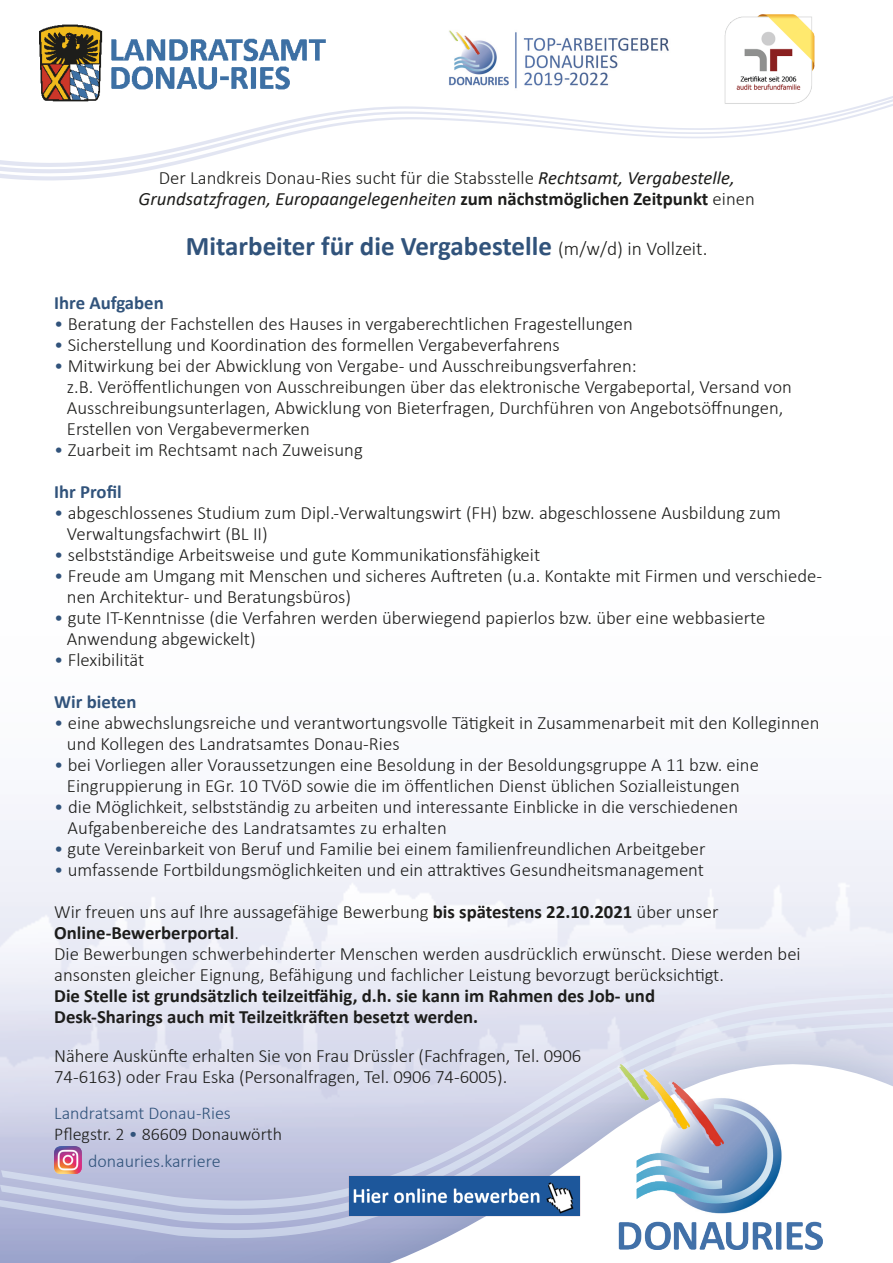
<style>
.page{position:relative;width:893px;height:1263px;background:#fff}
.page>*{position:absolute;margin:0;border:0;box-sizing:border-box;transform-origin:0 0}
.t1{font:700 27px "Calibri";color:#31537b}
.t2{font:300 18.75px/21px "Calibri";color:#1d1d1b}
.t3{font:700 18.75px "Calibri";color:#1d1d1b}
.t4{font:italic 18.75px "Calibri";color:#1d1d1b}
.t5{font:700 18.75px "Calibri";color:#31537b}
.t6{font:300 18px "Calibri";color:#31537b}
.t7{font:300 18px "Calibri";color:#1d1d1b}
.s1{font-weight:400;font-style:italic}
.s2{font-weight:700;font-style:normal}
.s3{font-weight:300;font-style:normal}
.s4{font-weight:300;font-size:19.5px;color:#1d1d1b}
.s5{color:#31537b}
.s6{font-weight:700}
.s7{font-weight:300}
</style>
<div class="page">
<img style="left:0;top:14px;width:893px;height:1249px">
<svg style="left:0;top:91px;width:893px;height:90px"></svg>
<svg style="left:141px;top:1238px;width:752px;height:25px"></svg>
<svg style="left:0;top:874px;width:893px;height:364px"></svg>
<svg style="left:1px;top:844px;width:892px;height:365px"></svg>
<img style="left:617px;top:1064px;width:205px;height:185px">
<img style="left:40px;top:24px;width:292px;height:78px">
<img style="left:428px;top:26px;width:258px;height:71px">
<img style="left:718px;top:15px;width:102px;height:90px">
<img style="left:55px;top:1146px;width:27px;height:27px">
<img style="left:339px;top:1165px;width:252px;height:58px">
<p class="t2" style="left:159px;top:167px;width:577px">Der Landkreis Donau-Ries sucht für die Stabsstelle <span class="s1">Rechtsamt, Vergabestelle,</span></p>
<p class="t4" style="left:139px;top:186px;width:618px">Grundsatzfragen, Europaangelegenheiten <span class="s2">zum nächstmöglichen Zeitpunkt</span> <span class="s3">einen</span></p>
<p class="t1" style="left:186px;top:226px;width:523px">Mitarbeiter für die Vergabestelle <span class="s4">(m/w/d) in Vollzeit.</span></p>
<p class="t5" style="left:54px;top:289px;width:111px">Ihre Aufgaben</p>
<p class="t2" style="left:54px;top:313px;width:580px"><span class="s5">•</span> Beratung der Fachstellen des Hauses in vergaberechtlichen Fragestellungen</p>
<p class="t2" style="left:54px;top:334px;width:507px"><span class="s5">•</span> Sicherstellung und Koordination des formellen Vergabeverfahrens</p>
<p class="t2" style="left:54px;top:355px;width:584px"><span class="s5">•</span> Mitwirkung bei der Abwicklung von Vergabe- und Ausschreibungsverfahren:</p>
<p class="t2" style="left:67px;top:376px;width:726px">z.B. Veröffentlichungen von Ausschreibungen über das elektronische Vergabeportal, Versand von</p>
<p class="t2" style="left:67px;top:397px;width:718px">Ausschreibungsunterlagen, Abwicklung von Bieterfragen, Durchführen von Angebotsöffnungen,</p>
<p class="t2" style="left:67px;top:418px;width:244px">Erstellen von Vergabevermerken</p>
<p class="t2" style="left:54px;top:439px;width:310px"><span class="s5">•</span> Zuarbeit im Rechtsamt nach Zuweisung</p>
<p class="t5" style="left:54px;top:478px;width:69px">Ihr Profil</p>
<p class="t2" style="left:54px;top:502px;width:728px"><span class="s5">•</span> abgeschlossenes Studium zum Dipl.-Verwaltungswirt (FH) bzw. abgeschlossene Ausbildung zum</p>
<p class="t2" style="left:67px;top:523px;width:202px">Verwaltungsfachwirt (BL II)</p>
<p class="t2" style="left:54px;top:544px;width:487px"><span class="s5">•</span> selbstständige Arbeitsweise und gute Kommunikationsfähigkeit</p>
<p class="t2" style="left:54px;top:565px;width:769px"><span class="s5">•</span> Freude am Umgang mit Menschen und sicheres Auftreten (u.a. Kontakte mit Firmen und verschiede-</p>
<p class="t2" style="left:67px;top:586px;width:286px">nen Architektur- und Beratungsbüros)</p>
<p class="t2" style="left:54px;top:607px;width:713px"><span class="s5">•</span> gute IT-Kenntnisse (die Verfahren werden überwiegend papierlos bzw. über eine webbasierte</p>
<p class="t2" style="left:67px;top:628px;width:190px">Anwendung abgewickelt)</p>
<p class="t2" style="left:54px;top:649px;width:92px"><span class="s5">•</span> Flexibilität</p>
<p class="t5" style="left:54px;top:688px;width:84px">Wir bieten</p>
<p class="t2" style="left:54px;top:712px;width:767px"><span class="s5">•</span> eine abwechslungsreiche und verantwortungsvolle Tätigkeit in Zusammenarbeit mit den Kolleginnen</p>
<p class="t2" style="left:67px;top:733px;width:334px">und Kollegen des Landratsamtes Donau-Ries</p>
<p class="t2" style="left:54px;top:754px;width:706px"><span class="s5">•</span> bei Vorliegen aller Voraussetzungen eine Besoldung in der Besoldungsgruppe A 11 bzw. eine</p>
<p class="t2" style="left:67px;top:775px;width:674px">Eingruppierung in EGr. 10 TVöD sowie die im öffentlichen Dienst üblichen Sozialleistungen</p>
<p class="t2" style="left:67px;top:796px;width:672px;text-indent:-13px"><span class="s5">•</span> die Möglichkeit, selbstständig zu arbeiten und interessante Einblicke in die verschiedenen<br>Aufgabenbereiche des Landratsamtes zu erhalten</p>
<p class="t2" style="left:54px;top:838px;width:653px"><span class="s5">•</span> gute Vereinbarkeit von Beruf und Familie bei einem familienfreundlichen Arbeitgeber</p>
<p class="t2" style="left:54px;top:859px;width:651px"><span class="s5">•</span> umfassende Fortbildungsmöglichkeiten und ein attraktives Gesundheitsmanagement</p>
<p class="t2" style="left:54px;top:901px;width:666px">Wir freuen uns auf Ihre aussagefähige Bewerbung <span class="s6">bis spätestens 22.10.2021</span> über unser</p>
<p class="t3" style="left:54px;top:919px;width:186px">Online-Bewerberportal<span class="s7">.</span></p>
<p class="t2" style="left:54px;top:943px;width:748px">Die Bewerbungen schwerbehinderter Menschen werden ausdrücklich erwünscht. Diese werden bei</p>
<p class="t2" style="left:54px;top:964px;width:671px">ansonsten gleicher Eignung, Befähigung und fachlicher Leistung bevorzugt berücksichtigt.</p>
<p class="t3" style="left:54px;top:982px;width:602px">Die Stelle ist grundsätzlich teilzeitfähig, d.h. sie kann im Rahmen des Job- und</p>
<p class="t3" style="left:54px;top:1003px;width:426px">Desk-Sharings auch mit Teilzeitkräften besetzt werden.</p>
<p class="t2" style="left:54px;top:1045px;width:529px">Nähere Auskünfte erhalten Sie von Frau Drüssler (Fachfragen, Tel. 0906</p>
<p class="t2" style="left:54px;top:1066px;width:455px">74-6163) oder Frau Eska (Personalfragen, Tel. 0906 74-6005).</p>
<p class="t6" style="left:54px;top:1101px;width:178px">Landratsamt Donau-Ries</p>
<p class="t7" style="left:54px;top:1122px;width:229px">Pflegstr. 2 <span class="s5">•</span> 86609 Donauwörth</p>
<p class="t6" style="left:88px;top:1149px;width:134px">donauries.karriere</p>
</div>
